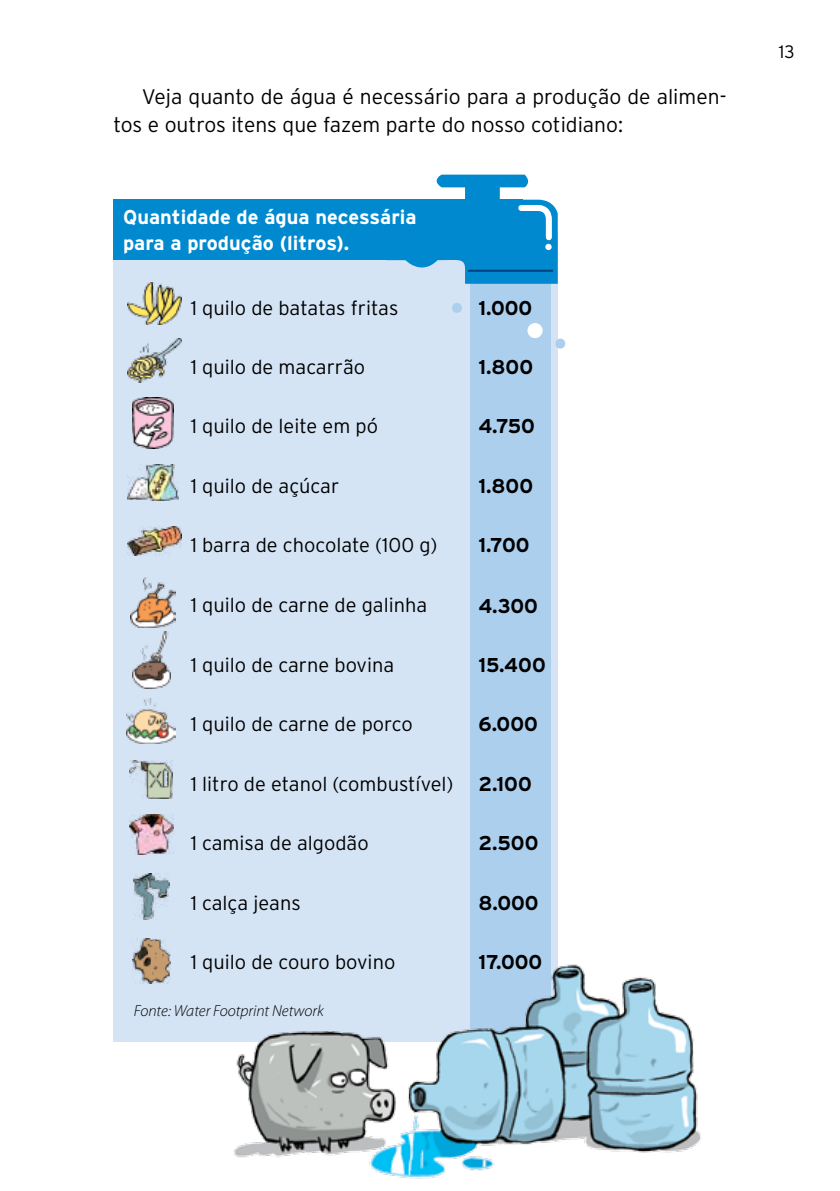
<style>
.page{position:relative;width:840px;height:1191px;background:#fff}
.page>*{position:absolute;margin:0;border:0;box-sizing:border-box;transform-origin:0 0}
.t1{font:300 21px/28px "Interstate";color:#000}
.t2{font:300 20px "Interstate";color:#000}
.t3{font:700 20px "Interstate";color:#000}
.t4{font:700 20px/26px "Interstate";color:#fff}
.t5{font:300 18px "Interstate";color:#000}
.t6{font:italic 300 16px "Myriad Pro";color:#000}
.s1{font-weight:700}
</style>
<div class="page">
<div style="left:113px;top:234px;width:444px;height:807px;background:#d4e4f5"></div>
<div style="left:470px;top:270px;width:80px;height:771px;background:#adcfee"></div>
<img style="left:224px;top:953px;width:477px;height:226px">
<img style="left:128px;top:282px;width:53px;height:42px">
<img style="left:132px;top:631px;width:39px;height:57px">
<img style="left:129px;top:760px;width:43px;height:38px">
<img style="left:128px;top:464px;width:50px;height:36px">
<img style="left:126px;top:699px;width:49px;height:44px">
<img style="left:132px;top:938px;width:39px;height:45px">
<img style="left:134px;top:874px;width:35px;height:45px">
<img style="left:130px;top:814px;width:43px;height:41px">
<img style="left:131px;top:577px;width:44px;height:50px">
<img style="left:128px;top:338px;width:53px;height:44px">
<img style="left:132px;top:398px;width:41px;height:51px">
<img style="left:128px;top:526px;width:53px;height:29px">
<div style="left:113px;top:200px;width:409px;height:60px;background:#0089cf"></div>
<svg style="left:386px;top:175px;width:171px;height:109px"></svg>
<hr style="left:467px;top:270px;width:85px;height:2px;background:#00427a">
<div style="left:527px;top:323px;width:15px;height:15px;background:#fff;border-radius:50%"></div>
<div style="left:555px;top:338px;width:10px;height:10px;background:#adcfee;border-radius:50%"></div>
<div style="left:451px;top:303px;width:11px;height:10px;background:#adcfee;border-radius:50%"></div>
<p class="t1" style="left:113px;top:82px;width:614px;text-indent:28px">Veja quanto de água é necessário para a produção de alimen&shy;tos e outros itens que fazem parte do nosso cotidiano:</p>
<p class="t4" style="left:123px;top:204px;width:295px">Quantidade de água necessária para a produção (litros).</p>
<p class="t2" style="left:191px;top:296px;width:209px">1 quilo de batatas fritas</p>
<p class="t3" style="left:478px;top:296px;width:55px">1.000</p>
<p class="t2" style="left:191px;top:356px;width:176px">1 quilo de macarrão</p>
<p class="t3" style="left:478px;top:356px;width:56px">1.800</p>
<p class="t2" style="left:191px;top:415px;width:189px">1 quilo de leite em pó</p>
<p class="t3" style="left:478px;top:415px;width:58px">4.750</p>
<p class="t2" style="left:191px;top:474px;width:150px">1 quilo de açúcar</p>
<p class="t3" style="left:478px;top:474px;width:56px">1.800</p>
<p class="t2" style="left:191px;top:534px;width:248px">1 barra de chocolate (100 g)</p>
<p class="t3" style="left:478px;top:534px;width:53px">1.700</p>
<p class="t2" style="left:191px;top:593px;width:238px">1 quilo de carne de galinha</p>
<p class="t3" style="left:478px;top:594px;width:61px">4.300</p>
<p class="t2" style="left:191px;top:654px;width:205px">1 quilo de carne bovina</p>
<p class="t3" style="left:478px;top:654px;width:69px">15.400</p>
<p class="t2" style="left:191px;top:713px;width:223px">1 quilo de carne de porco</p>
<p class="t3" style="left:478px;top:713px;width:61px">6.000</p>
<p class="t2" style="left:191px;top:772px;width:342px">1 litro de etanol (combustível) <span class="s1">2.100</span></p>
<p class="t2" style="left:191px;top:832px;width:179px">1 camisa de algodão</p>
<p class="t3" style="left:478px;top:832px;width:61px">2.500</p>
<p class="t2" style="left:191px;top:891px;width:111px">1 calça jeans</p>
<p class="t3" style="left:478px;top:891px;width:62px">8.000</p>
<p class="t2" style="left:191px;top:950px;width:206px">1 quilo de couro bovino</p>
<p class="t3" style="left:478px;top:950px;width:65px">17.000</p>
<p class="t6" style="left:134px;top:1001px;width:191px">Fonte: Water Footprint Network</p>
<p class="t5" style="left:778px;top:41px;width:17px">13</p>
</div>
